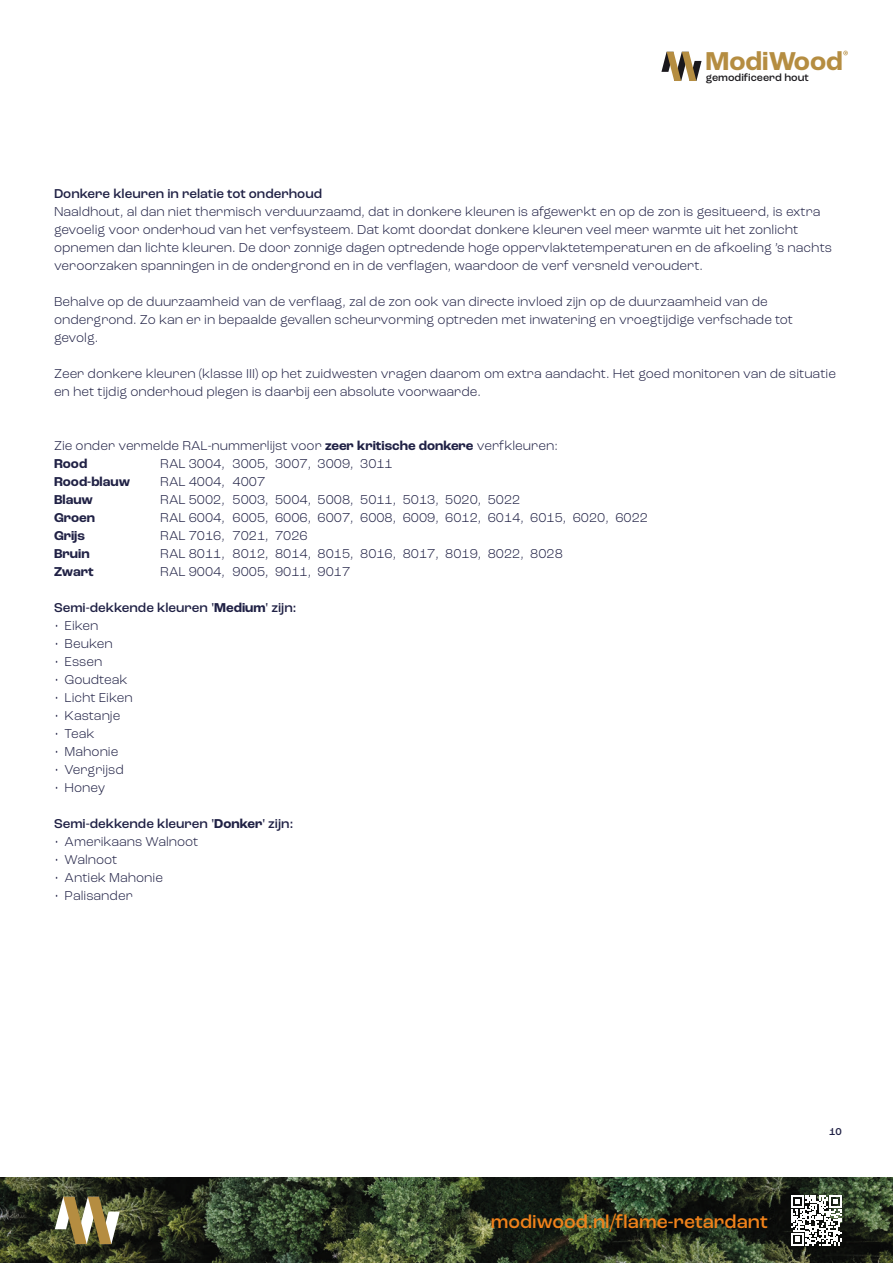
<style>
.page{position:relative;width:893px;height:1263px;background:#fff}
.page>*{position:absolute;margin:0;border:0;box-sizing:border-box;transform-origin:0 0}
.t1{font:700 27.15px "Roc Grotesk";color:#b58d41}
.t2{font:500 19.5px "Roc Grotesk";color:#f0821a}
.t3{font:300 13.5px/18px "Roc Grotesk";color:#202145}
.t4{font:500 13.5px "Roc Grotesk";color:#202145}
.t5{font:700 13.5px "Roc Grotesk";color:#202145}
.t6{font:500 10.8px "Roc Grotesk";color:#1a181c}
.t7{font:500 10.5px "Roc Grotesk";color:#202145}
.s1{font-weight:700}
</style>
<div class="page">
<img style="left:0;top:1178px;width:893px;height:85px">
<svg style="left:791px;top:1195px;width:50px;height:50px"></svg>
<svg style="left:55px;top:1197px;width:65px;height:47px"></svg>
<svg style="left:661px;top:52px;width:41px;height:29px"></svg>
<svg style="left:843px;top:51px;width:5px;height:4px"></svg>
<h1 class="t1" style="left:706px;top:44px;width:139px">ModiWood</h1>
<p class="t6" style="left:706px;top:71px;width:104px">gemodificeerd hout</p>
<p class="t4" style="left:54px;top:185px;width:270px">Donkere kleuren in relatie tot onderhoud</p>
<p class="t3" style="left:54px;top:202px;width:779px">Naaldhout, al dan niet thermisch verduurzaamd, dat in donkere kleuren is afgewerkt en op de zon is gesitueerd, is extra gevoelig voor onderhoud van het verfsysteem. Dat komt doordat donkere kleuren veel meer warmte uit het zonlicht opnemen dan lichte kleuren. De door zonnige dagen optredende hoge oppervlaktetemperaturen en de afkoeling ’s nachts veroorzaken spanningen in de ondergrond en in de verflagen, waardoor de verf versneld veroudert.</p>
<p class="t3" style="left:54px;top:292px;width:740px">Behalve op de duurzaamheid van de verflaag, zal de zon ook van directe invloed zijn op de duurzaamheid van de ondergrond. Zo kan er in bepaalde gevallen scheurvorming optreden met inwatering en vroegtijdige verfschade tot gevolg.</p>
<p class="t3" style="left:54px;top:364px;width:783px">Zeer donkere kleuren (klasse III) op het zuidwesten vragen daarom om extra aandacht. Het goed monitoren van de situatie en het tijdig onderhoud plegen is daarbij een absolute voorwaarde.</p>
<p class="t3" style="left:54px;top:436px;width:505px">Zie onder vermelde RAL-nummerlijst voor <span class="s1">zeer kritische donkere</span> verfkleuren:<br><span class="s1">Rood</span></p>
<p class="t3" style="left:160px;top:454px;width:234px">RAL 3004, 3005, 3007, 3009, 3011</p>
<p class="t5" style="left:54px;top:473px;width:78px">Rood-blauw</p>
<p class="t3" style="left:160px;top:472px;width:106px">RAL 4004, 4007</p>
<p class="t5" style="left:54px;top:491px;width:41px">Blauw</p>
<p class="t3" style="left:160px;top:490px;width:362px">RAL 5002, 5003, 5004, 5008, 5011, 5013, 5020, 5022</p>
<p class="t5" style="left:54px;top:509px;width:42px">Groen</p>
<p class="t3" style="left:160px;top:508px;width:489px">RAL 6004, 6005, 6006, 6007, 6008, 6009, 6012, 6014, 6015, 6020, 6022</p>
<p class="t5" style="left:54px;top:527px;width:33px">Grijs</p>
<p class="t3" style="left:160px;top:526px;width:149px">RAL 7016, 7021, 7026</p>
<p class="t5" style="left:54px;top:545px;width:37px">Bruin</p>
<p class="t3" style="left:160px;top:544px;width:404px">RAL 8011, 8012, 8014, 8015, 8016, 8017, 8019, 8022, 8028</p>
<p class="t5" style="left:54px;top:563px;width:41px">Zwart</p>
<p class="t3" style="left:160px;top:562px;width:191px">RAL 9004, 9005, 9011, 9017</p>
<p class="t4" style="left:54px;top:599px;width:244px">Semi-dekkende kleuren '<span class="s1">Medium</span>' zijn:</p>
<p class="t3" style="left:54px;top:616px;width:46px">• Eiken</p>
<p class="t3" style="left:54px;top:634px;width:60px">• Beuken</p>
<p class="t3" style="left:54px;top:652px;width:50px">• Essen</p>
<p class="t3" style="left:54px;top:670px;width:75px">• Goudteak</p>
<p class="t3" style="left:54px;top:688px;width:80px">• Licht Eiken</p>
<p class="t3" style="left:54px;top:706px;width:68px">• Kastanje</p>
<p class="t3" style="left:54px;top:724px;width:42px">• Teak</p>
<p class="t3" style="left:54px;top:742px;width:66px">• Mahonie</p>
<p class="t3" style="left:54px;top:760px;width:71px">• Vergrijsd</p>
<p class="t3" style="left:54px;top:778px;width:53px">• Honey</p>
<p class="t4" style="left:54px;top:815px;width:241px">Semi-dekkende kleuren '<span class="s1">Donker</span>' zijn:</p>
<p class="t3" style="left:54px;top:832px;width:146px">• Amerikaans Walnoot</p>
<p class="t3" style="left:54px;top:850px;width:65px">• Walnoot</p>
<p class="t3" style="left:54px;top:868px;width:111px">• Antiek Mahonie</p>
<p class="t3" style="left:54px;top:886px;width:80px">• Palisander</p>
<h2 class="t2" style="left:491px;top:1209px;width:279px">modiwood.nl/flame-retardant</h2>
<p class="t7" style="left:829px;top:1125px;width:14px">10</p>
</div>
